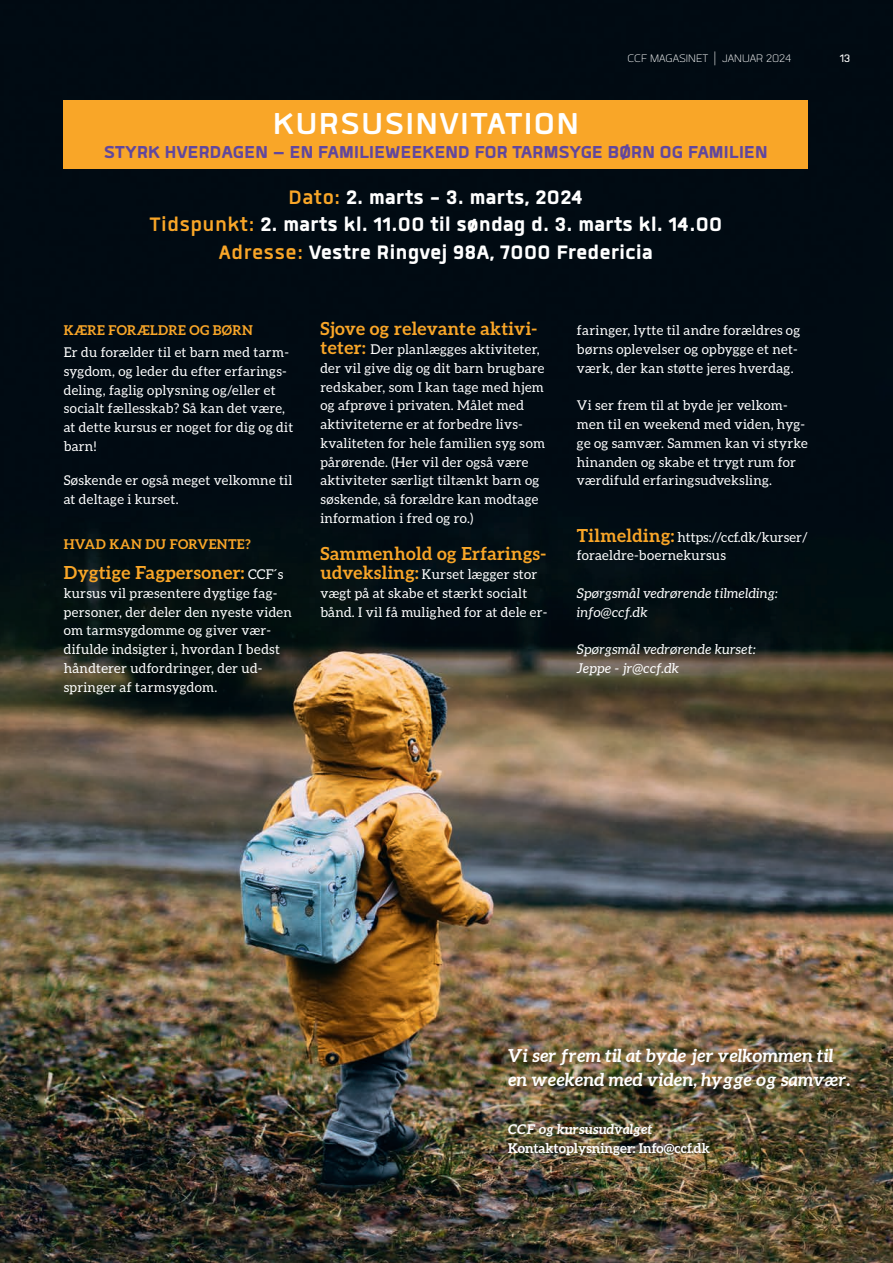
<style>
.page{position:relative;width:893px;height:1263px;background:#fff}
.page>*{position:absolute;margin:0;border:0;box-sizing:border-box;transform-origin:0 0}
.t1{font:700 42px "Quan";letter-spacing:.03em;color:#fff}
.t2{font:800 27px/27.3px "Quan";letter-spacing:.02em;color:#fff;text-align:center}
.t3{font:800 24px "Quan";letter-spacing:.01em;color:#61479d}
.t4{font:700 18px "Aleo";letter-spacing:.02em;color:#f9a628}
.t5{font:italic 700 18px/23.9px "Aleo";color:#fff}
.t6{font:300 15px "Quan";color:#fff}
.t7{font:15px "Quan";color:#fff}
.t8{font:13.5px/18.8px "Aleo";letter-spacing:.02em;color:#fff}
.t9{font:italic 13.5px/18.8px "Aleo";letter-spacing:.02em;color:#fff}
.t10{font:700 13.5px "Aleo";letter-spacing:.025em;color:#f9a628}
.t11{font:700 13.5px "Aleo";color:#fff}
.t12{font:italic 700 13.5px "Aleo";color:#fff}
.s1{font-size:22.5px}
.s2{font-weight:700;color:#f9a628}
.s3{font-weight:400;font-size:13.5px;color:#fff}
.s4{font-weight:700;font-size:18px;color:#f9a628}
</style>
<div class="page">
<img style="left:0;top:0;width:893px;height:1263px">
<div style="left:64px;top:101px;width:744px;height:68px;background:#f9a628"></div>
<p class="t6" style="left:628px;top:52px;width:165px">CCF MAGASINET <span class="s1">|</span> JANUAR 2024</p>
<p class="t7" style="left:840px;top:52px;width:12px">13</p>
<h1 class="t1" style="left:273px;top:103px;width:308px">KURSUSINVITATION</h1>
<h3 class="t3" style="left:104px;top:140px;width:665px">STYRK HVERDAGEN – EN FAMILIEWEEKEND FOR TARMSYGE BØRN OG FAMILIEN</h3>
<h2 class="t2" style="left:149px;top:184px;width:574px"><span class="s2">Dato:</span> 2. marts - 3. marts, 2024<br><span class="s2">Tidspunkt:</span> 2. marts kl. 11.00 til søndag d. 3. marts kl. 14.00<br><span class="s2">Adresse:</span> Vestre Ringvej 98A, 7000 Fredericia</h2>
<p class="t10" style="left:64px;top:323px;width:191px">KÆRE FORÆLDRE OG BØRN</p>
<p class="t8" style="left:64px;top:343px;width:231px">Er du forælder til et barn med tarm&shy;sygdom, og leder du efter erfarings&shy;deling, faglig oplysning og/eller et socialt fællesskab? Så kan det være, at dette kursus er noget for dig og dit barn!</p>
<p class="t8" style="left:64px;top:471px;width:230px">Søskende er også meget velkomne til at deltage i kurset.</p>
<p class="t10" style="left:64px;top:536px;width:188px">HVAD KAN DU FORVENTE?</p>
<h3 class="t4" style="left:64px;top:562px;width:221px">Dygtige Fagpersoner: <span class="s3">CCF´s</span></h3>
<p class="t8" style="left:64px;top:583px;width:230px">kursus vil præsentere dygtige fag&shy;personer, der deler den nyeste viden om tarmsygdomme og giver vær&shy;difulde indsigter i, hvordan I bedst håndterer udfordringer, der ud&shy;springer af tarmsygdom.</p>
<h3 class="t4" style="left:320px;top:318px;width:218px">Sjove og relevante aktivi-</h3>
<p class="t8" style="left:320px;top:340px;width:226px"><span class="s4">teter:</span> Der planlægges aktiviteter, der vil give dig og dit barn brugbare redskaber, som I kan tage med hjem og afprøve i privaten. Målet med aktiviteterne er at forbedre livs&shy;kvaliteten for hele familien syg som pårørende. (Her vil der også være aktiviteter særligt tiltænkt barn og søskende, så forældre kan modtage information i fred og ro.)</p>
<h3 class="t4" style="left:320px;top:543px;width:227px">Sammenhold og Erfarings-</h3>
<p class="t8" style="left:320px;top:565px;width:229px"><span class="s4">udveksling:</span> Kurset lægger stor vægt på at skabe et stærkt socialt bånd. I vil få mulighed for at dele er-</p>
<p class="t8" style="left:577px;top:321px;width:225px">faringer, lytte til andre forældres og børns oplevelser og opbygge et net&shy;værk, der kan støtte jeres hverdag.</p>
<p class="t8" style="left:577px;top:396px;width:232px">Vi ser frem til at byde jer velkom&shy;men til en weekend med viden, hyg&shy;ge og samvær. Sammen kan vi styrke hinanden og skabe et trygt rum for værdifuld erfaringsudveksling.</p>
<p class="t8" style="left:577px;top:527px;width:232px"><span class="s4">Tilmelding:</span> https://ccf.dk/kurser/ foraeldre-boernekursus</p>
<p class="t9" style="left:577px;top:583px;width:203px">Spørgsmål vedrørende tilmelding: info@ccf.dk</p>
<p class="t9" style="left:577px;top:640px;width:181px">Spørgsmål vedrørende kurset:<br>Jeppe - jr@ccf.dk</p>
<h3 class="t5" style="left:508px;top:1045px;width:343px">Vi ser frem til at byde jer velkommen til en weekend med viden, hygge og samvær.</h3>
<p class="t12" style="left:508px;top:1121px;width:146px">CCF og kursusudvalget</p>
<p class="t11" style="left:508px;top:1140px;width:203px">Kontaktoplysninger: Info@ccf.dk</p>
</div>
